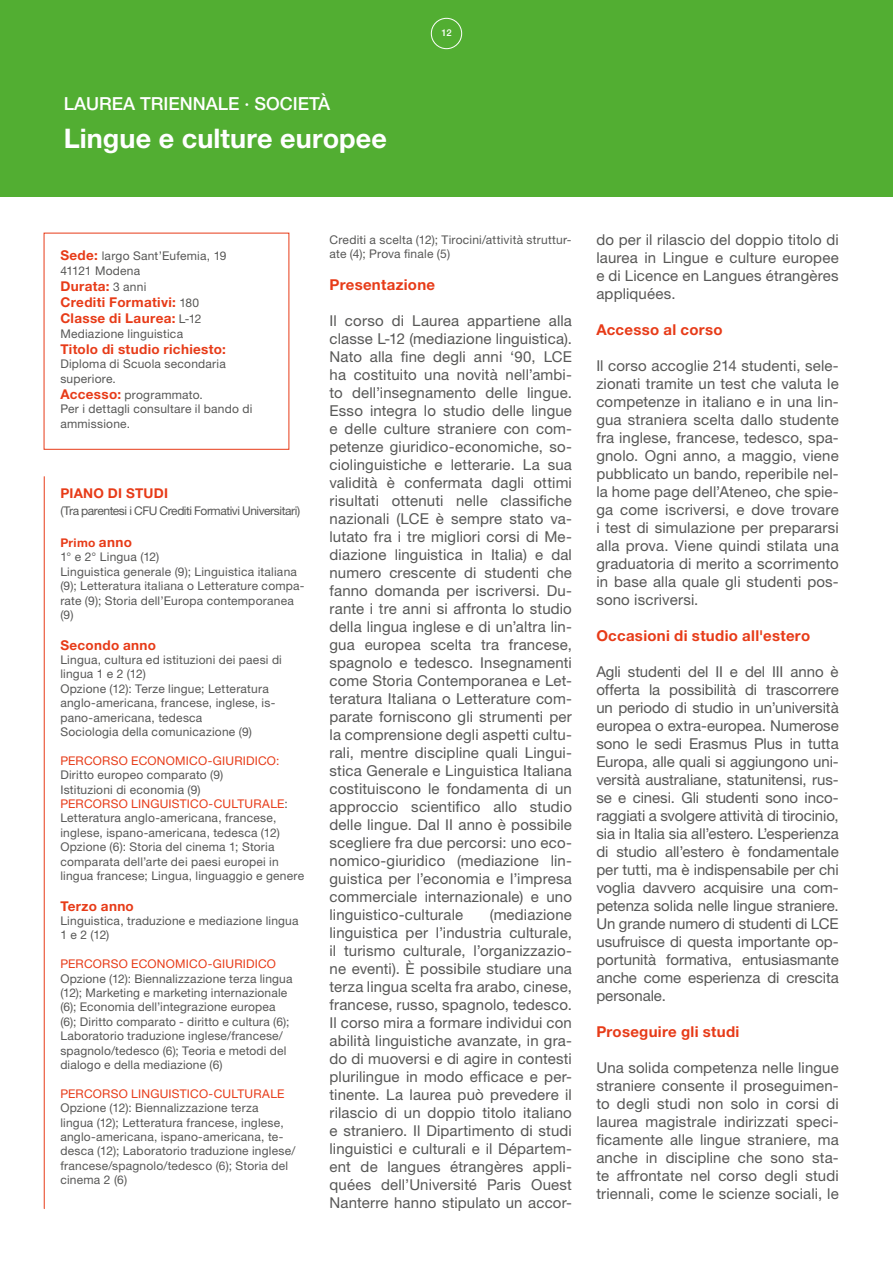
<style>
.page{position:relative;width:893px;height:1263px;background:#fff}
.page>*{position:absolute;margin:0;border:0;box-sizing:border-box;transform-origin:0 0}
.t1{font:700 27px "Helvetica Neue LT Std";letter-spacing:.005em;color:#fff}
.t2{font:500 18px "Helvetica Neue LT Std";color:#fff}
.testo_base{font:15px/18px "Helvetica Neue LT Std";letter-spacing:.01em;color:#575756;text-align:justify}
.t3{font:700 15px "Helvetica Neue LT Std";letter-spacing:.02em;color:#e73b18}
.t4{font:700 13.5px "Helvetica Neue LT Std";letter-spacing:.025em;color:#e73b18}
.t5{font:12px/14.4px "Helvetica Neue LT Std";letter-spacing:.015em;color:#575756}
.t6{font:12px "Helvetica Neue LT Std";letter-spacing:.02em;color:#e73b18}
.t7{font:12px "Helvetica Neue LT Std";letter-spacing:-.04em;color:#575756}
.t8{font:700 12px "Helvetica Neue LT Std";letter-spacing:.025em;color:#e73b18}
.t9{font:500 9.45px "Helvetica Neue LT Std";color:#fff}
.s1{font-weight:700;font-size:13.5px;color:#e73b18}
.s2{font-weight:400;font-size:12px;color:#575756}
.s3{font-size:13.5px}
.s4{color:#575756}
</style>
<div class="page">
<div style="left:0;top:0;width:893px;height:197px;background:#52ae32"></div>
<hr style="left:44px;top:477px;width:1px;height:731px;background:#e73b18">
<div style="left:431px;top:18px;width:31px;height:31px;border:1px solid #fff;border-radius:50%"></div>
<p class="t2" style="left:64px;top:92px;width:268px">LAUREA TRIENNALE · SOCIETÀ</p>
<p class="t1" style="left:64px;top:121px;width:325px">Lingue e culture europee</p>
<p class="t9" style="left:441px;top:27px;width:12px">12</p>
<p class="t5" style="left:60px;top:249px;width:168px"><span class="s1">Sede:</span> largo Sant’Eufemia, 19</p>
<p class="t5" style="left:60px;top:263px;width:81px">41121 Modena</p>
<p class="t4" style="left:60px;top:278px;width:88px">Durata: <span class="s2">3 anni</span></p>
<p class="t4" style="left:60px;top:294px;width:140px">Crediti Formativi: <span class="s2">180</span></p>
<p class="t4" style="left:60px;top:310px;width:143px">Classe di Laurea: <span class="s2">L-12</span></p>
<p class="t5" style="left:60px;top:326px;width:124px">Mediazione linguistica</p>
<p class="t4" style="left:60px;top:341px;width:167px">Titolo di studio richiesto:</p>
<p class="t5" style="left:60px;top:357px;width:167px">Diploma di Scuola secondaria</p>
<p class="t5" style="left:60px;top:371px;width:57px">superiore.</p>
<p class="t5" style="left:60px;top:387px;width:144px"><span class="s1">Accesso:</span> programmato.</p>
<p class="t5" style="left:60px;top:402px;width:194px">Per i dettagli consultare il bando di ammissione.</p>
<p class="t4" style="left:60px;top:485px;width:109px">PIANO DI STUDI</p>
<p class="t7" style="left:60px;top:503px;width:241px">(Tra parentesi i CFU Crediti Formativi Universitari)</p>
<p class="t8" style="left:60px;top:535px;width:73px">Primo <span class="s3">anno</span></p>
<p class="t5" style="left:60px;top:550px;width:100px">1° e 2° Lingua (12)</p>
<p class="t5" style="left:60px;top:564px;width:246px">Linguistica generale (9); Linguistica italiana (9); Letteratura italiana o Letterature compa&shy;rate (9); Storia dell’Europa contemporanea (9)</p>
<p class="t4" style="left:60px;top:636px;width:97px">Secondo anno</p>
<p class="t5" style="left:60px;top:652px;width:223px">Lingua, cultura ed istituzioni dei paesi di lingua 1 e 2 (12)</p>
<p class="t5" style="left:60px;top:681px;width:217px">Opzione (12): Terze lingue; Letteratura anglo-americana, francese, inglese, is&shy;pano-americana, tedesca</p>
<p class="t5" style="left:60px;top:724px;width:193px">Sociologia della comunicazione (9)</p>
<p class="t6" style="left:60px;top:753px;width:221px">PERCORSO ECONOMICO-GIURIDICO:</p>
<p class="t5" style="left:60px;top:767px;width:165px">Diritto europeo comparato (9)</p>
<p class="t5" style="left:60px;top:782px;width:142px">Istituzioni di economia (9)</p>
<p class="t6" style="left:60px;top:796px;width:229px">PERCORSO LINGUISTICO-CULTURALE<span class="s4">:</span></p>
<p class="t5" style="left:60px;top:811px;width:221px">Letteratura anglo-americana, francese, inglese, ispano-americana, tedesca (12)</p>
<p class="t5" style="left:60px;top:839px;width:245px">Opzione (6): Storia del cinema 1; Storia comparata dell’arte dei paesi europei in lingua francese; Lingua, linguaggio e genere</p>
<p class="t4" style="left:60px;top:897px;width:75px">Terzo anno</p>
<p class="t5" style="left:60px;top:913px;width:240px">Linguistica, traduzione e mediazione lingua<br>1 e 2 (12)</p>
<p class="t6" style="left:60px;top:957px;width:217px">PERCORSO ECONOMICO-GIURIDICO</p>
<p class="t5" style="left:60px;top:971px;width:234px">Opzione (12): Biennalizzazione terza lingua (12); Marketing e marketing internazionale (6); Economia dell’integrazione europea (6); Diritto comparato - diritto e cultura (6); Laboratorio traduzione inglese/francese/ spagnolo/tedesco (6); Teoria e metodi del dialogo e della mediazione (6)</p>
<p class="t6" style="left:60px;top:1086px;width:226px">PERCORSO LINGUISTICO-CULTURALE</p>
<p class="t5" style="left:60px;top:1100px;width:237px">Opzione (12): Biennalizzazione terza<br>lingua (12); Letteratura francese, inglese, anglo-americana, ispano-americana, te&shy;desca (12); Laboratorio traduzione inglese/ francese/spagnolo/tedesco (6); Storia del cinema 2 (6)</p>
<p class="t5" style="left:330px;top:232px;width:243px">Crediti a scelta (12); Tirocini/attività struttur&shy;ate (4); Prova finale (5)</p>
<p class="t3" style="left:330px;top:276px;width:107px">Presentazione</p>
<p class="testo_base" style="left:330px;top:312px;width:244px">Il corso di Laurea appartiene alla classe L-12 (mediazione linguistica).<br>Nato alla fine degli anni ‘90, LCE ha costituito una novità nell’ambi&shy;to dell’insegnamento delle lingue.<br>Esso integra lo studio delle lingue e delle culture straniere con com&shy;petenze giuridico-economiche, so&shy;ciolinguistiche e letterarie. La sua validità è confermata dagli ottimi risultati ottenuti nelle classifiche nazionali (LCE è sempre stato va&shy;lutato fra i tre migliori corsi di Me&shy;diazione linguistica in Italia) e dal numero crescente di studenti che fanno domanda per iscriversi. Du&shy;rante i tre anni si affronta lo studio della lingua inglese e di un’altra lin&shy;gua europea scelta tra francese, spagnolo e tedesco. Insegnamenti come Storia Contemporanea e Let&shy;teratura Italiana o Letterature com&shy;parate forniscono gli strumenti per la comprensione degli aspetti cultu&shy;rali, mentre discipline quali Lingui&shy;stica Generale e Linguistica Italiana costituiscono le fondamenta di un approccio scientifico allo studio delle lingue. Dal II anno è possibile scegliere fra due percorsi: uno eco&shy;nomico-giuridico (mediazione lin&shy;guistica per l’economia e l’impresa commerciale internazionale) e uno linguistico-culturale</p>
<p class="testo_base" style="left:330px;top:906px;width:244px;text-indent:160px">(mediazione linguistica per l’industria culturale, il turismo culturale, l’organizzazio&shy;ne eventi). È possibile studiare una terza lingua scelta fra arabo, cinese, francese, russo, spagnolo, tedesco.<br>Il corso mira a formare individui con abilità linguistiche avanzate, in gra&shy;do di muoversi e di agire in contesti plurilingue in modo efficace e per&shy;tinente. La laurea può prevedere il rilascio di un doppio titolo italiano e straniero. Il Dipartimento di studi linguistici e culturali e il Départem&shy;ent de langues étrangères appli&shy;quées dell’Université Paris Ouest Nanterre hanno stipulato un accor-</p>
<p class="testo_base" style="left:596px;top:230px;width:244px">do per il rilascio del doppio titolo di laurea in Lingue e culture europee e di Licence en Langues étrangères appliquées.</p>
<p class="t3" style="left:596px;top:320px;width:128px">Accesso al corso</p>
<p class="testo_base" style="left:596px;top:356px;width:244px">Il corso accoglie 214 studenti, sele&shy;zionati tramite un test che valuta le competenze in italiano e in una lin&shy;gua straniera scelta dallo studente fra inglese, francese, tedesco, spa&shy;gnolo. Ogni anno, a maggio, viene pubblicato un bando, reperibile nel&shy;la home page dell’Ateneo, che spie&shy;ga come iscriversi, e dove trovare i test di simulazione per prepararsi alla prova. Viene quindi stilata una graduatoria di merito a scorrimento in base alla quale gli studenti pos&shy;sono iscriversi.</p>
<p class="t3" style="left:596px;top:626px;width:215px">Occasioni di studio all'estero</p>
<p class="testo_base" style="left:596px;top:662px;width:244px">Agli studenti del II e del III anno è offerta la possibilità di trascorrere un periodo di studio in un’università europea o extra-europea. Numerose sono le sedi Erasmus Plus in tutta Europa, alle quali si aggiungono uni&shy;versità australiane, statunitensi, rus&shy;se e cinesi. Gli studenti sono inco&shy;raggiati a svolgere attività di tirocinio, sia in Italia sia all’estero. L’esperienza di studio all’estero è fondamentale per tutti, ma è indispensabile per chi voglia davvero acquisire una com&shy;petenza solida nelle lingue straniere.<br>Un grande numero di studenti di LCE usufruisce di questa importante op&shy;portunità formativa, entusiasmante anche come esperienza di crescita personale.</p>
<p class="t3" style="left:596px;top:1022px;width:145px">Proseguire gli studi</p>
<p class="testo_base" style="left:596px;top:1058px;width:244px">Una solida competenza nelle lingue straniere consente il proseguimen&shy;to degli studi non solo in corsi di laurea magistrale indirizzati speci&shy;ficamente alle lingue straniere, ma anche in discipline che sono sta&shy;te affrontate nel corso degli studi triennali, come le scienze sociali, le</p>
</div>
